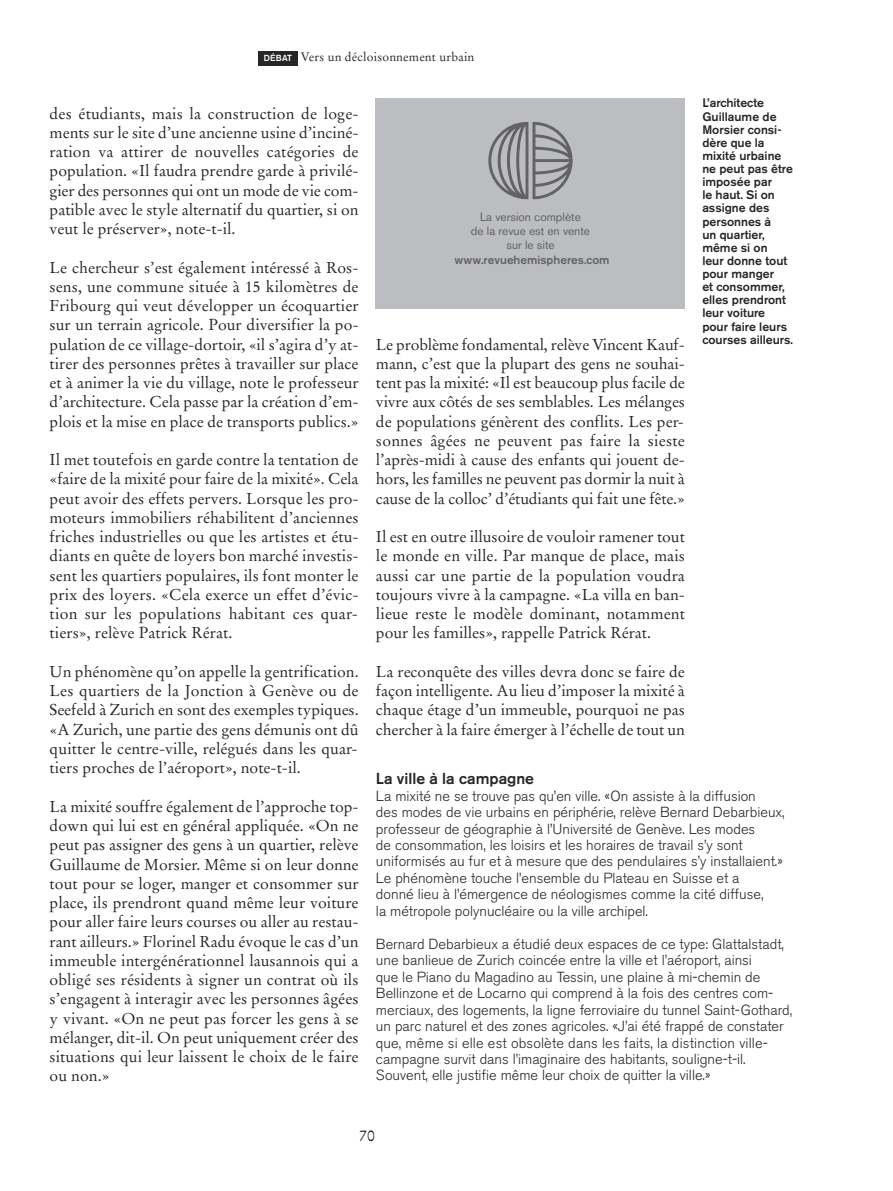
<style>
.page{position:relative;width:893px;height:1191px;background:#fff}
.page>*{position:absolute;margin:0;border:0;box-sizing:border-box;transform-origin:0 0}
.t1{font:15.75px/19.2px "Stempel Garamond";color:#272627;text-align:justify}
.t2{font:500 15.75px "Akzidenz Grotesk BE";color:#272627}
.t3{font:300 14.53px/16.4px "Akzidenz Grotesk BE";color:#272627}
.t4{font:500 12.25px/13.1px "Akzidenz Grotesk BE";color:#272627}
.t5{font:12.25px "Stempel Garamond";letter-spacing:.015em;color:#272627}
.t6{font:11.9px/14.2px "Akzidenz Grotesk BE";color:#636366;text-align:center}
.t7{font:500 11.9px "Akzidenz Grotesk BE";color:#636366}
.s1{font-family:"Akzidenz Grotesk BE";font-weight:500;font-size:8.75px;color:#fff}
</style>
<div class="page">
<div style="left:376px;top:99px;width:309px;height:210px;background:#bcbdc0"></div>
<svg style="left:488px;top:122px;width:85px;height:77px"></svg>
<div style="left:258px;top:51px;width:39px;height:14px;background:#272627"></div>
<p class="t5" style="left:264px;top:50px;width:212px"><span class="s1">DÉBAT</span> Vers un décloisonnement urbain</p>
<p class="t1" style="left:50px;top:104px;width:310px">des étudiants, mais la construction de loge&shy;ments sur le site d’une ancienne usine d’inciné&shy;ration va attirer de nouvelles catégories de population. «Il faudra prendre garde à privilé&shy;gier des personnes qui ont un mode de vie com&shy;patible avec le style alternatif du quartier, si on veut le préserver», note-t-il.</p>
<p class="t1" style="left:50px;top:258px;width:310px">Le chercheur s’est également intéressé à Ros&shy;sens, une commune située à 15 kilomètres de Fribourg qui veut développer un écoquartier sur un terrain agricole. Pour diversifier la po&shy;pulation de ce village-dortoir, «il s’agira d’y at&shy;tirer des personnes prêtes à travailler sur place et à animer la vie du village, note le professeur d’architecture. Cela passe par la création d’em&shy;plois et la mise en place de transports publics.»</p>
<p class="t1" style="left:50px;top:450px;width:311px">Il met toutefois en garde contre la tentation de «faire de la mixité pour faire de la mixité». Cela peut avoir des effets pervers. Lorsque les pro&shy;moteurs immobiliers réhabilitent d’anciennes friches industrielles ou que les artistes et étu&shy;diants en quête de loyers bon marché investis&shy;sent les quartiers populaires, ils font monter le prix des loyers. «Cela exerce un effet d’évic&shy;tion sur les populations habitant ces quar&shy;tiers», relève Patrick Rérat.</p>
<p class="t1" style="left:50px;top:662px;width:310px">Un phénomène qu’on appelle la gentrification.<br>Les quartiers de la Jonction à Genève ou de Seefeld à Zurich en sont des exemples typiques. «A Zurich, une partie des gens démunis ont dû quitter le centre-ville, relégués dans les quar&shy;tiers proches de l’aéroport», note-t-il.</p>
<p class="t1" style="left:50px;top:797px;width:311px">La mixité souffre également de l’approche top&shy;down qui lui est en général appliquée. «On ne peut pas assigner des gens à un quartier, relève Guillaume de Morsier. Même si on leur donne tout pour se loger, manger et consommer sur place, ils prendront quand même leur voiture pour aller faire leurs courses ou aller au restau&shy;rant ailleurs.» Florinel Radu évoque le cas d’un immeuble intergénérationnel lausannois qui a obligé ses résidents à signer un contrat où ils s’engagent à interagir avec les personnes âgées y vivant. «On ne peut pas forcer les gens à se mélanger, dit-il. On peut uniquement créer des situations qui leur laissent le choix de le faire ou non.»</p>
<p class="t6" style="left:471px;top:211px;width:121px">La version complète<br>de la revue est en vente sur le site</p>
<p class="t7" style="left:455px;top:255px;width:156px">www.revuehemispheres.com</p>
<p class="t1" style="left:376px;top:335px;width:310px">Le problème fondamental, relève Vincent Kauf&shy;mann, c’est que la plupart des gens ne souhai&shy;tent pas la mixité: «Il est beaucoup plus facile de vivre aux côtés de ses semblables. Les mélanges de populations génèrent des conflits. Les per&shy;sonnes âgées ne peuvent pas faire la sieste l’après-midi à cause des enfants qui jouent de&shy;hors, les familles ne peuvent pas dormir la nuit à cause de la colloc’ d’étudiants qui fait une fête.»</p>
<p class="t1" style="left:376px;top:527px;width:310px">Il est en outre illusoire de vouloir ramener tout le monde en ville. Par manque de place, mais aussi car une partie de la population voudra toujours vivre à la campagne. «La villa en ban&shy;lieue reste le modèle dominant, notamment pour les familles», rappelle Patrick Rérat.</p>
<p class="t1" style="left:376px;top:662px;width:310px">La reconquête des villes devra donc se faire de façon intelligente. Au lieu d’imposer la mixité à chaque étage d’un immeuble, pourquoi ne pas chercher à la faire émerger à l’échelle de tout un</p>
<p class="t4" style="left:702px;top:97px;width:92px">L’architecte<br>Guillaume de<br>Morsier consi&shy;dère que la mixité urbaine ne peut pas être imposée par<br>le haut. Si on assigne des personnes à<br>un quartier, même si on<br>leur donne tout pour manger<br>et consommer, elles prendront leur voiture pour faire leurs courses ailleurs.</p>
<p class="t2" style="left:376px;top:773px;width:160px">La ville à la campagne</p>
<p class="t3" style="left:376px;top:788px;width:410px">La mixité ne se trouve pas qu’en ville. «On assiste à la diffusion<br>des modes de vie urbains en périphérie, relève Bernard Debarbieux, professeur de géographie à l’Université de Genève. Les modes<br>de consommation, les loisirs et les horaires de travail s’y sont uniformisés au fur et à mesure que des pendulaires s’y installaient.» Le phénomène touche l’ensemble du Plateau en Suisse et a<br>donné lieu à l’émergence de néologismes comme la cité diffuse,<br>la métropole polynucléaire ou la ville archipel.</p>
<p class="t3" style="left:376px;top:936px;width:418px">Bernard Debarbieux a étudié deux espaces de ce type: Glattalstadt, une banlieue de Zurich coincée entre la ville et l’aéroport, ainsi<br>que le Piano du Magadino au Tessin, une plaine à mi-chemin de Bellinzone et de Locarno qui comprend à la fois des centres com&shy;merciaux, des logements, la ligne ferroviaire du tunnel Saint-Gothard, un parc naturel et des zones agricoles. «J’ai été frappé de constater que, même si elle est obsolète dans les faits, la distinction ville&shy;campagne survit dans l’imaginaire des habitants, souligne-t-il.<br>Souvent, elle justifie même leur choix de quitter la ville.»</p>
<p class="t1" style="left:359px;top:1126px;width:17px">70</p>
</div>
